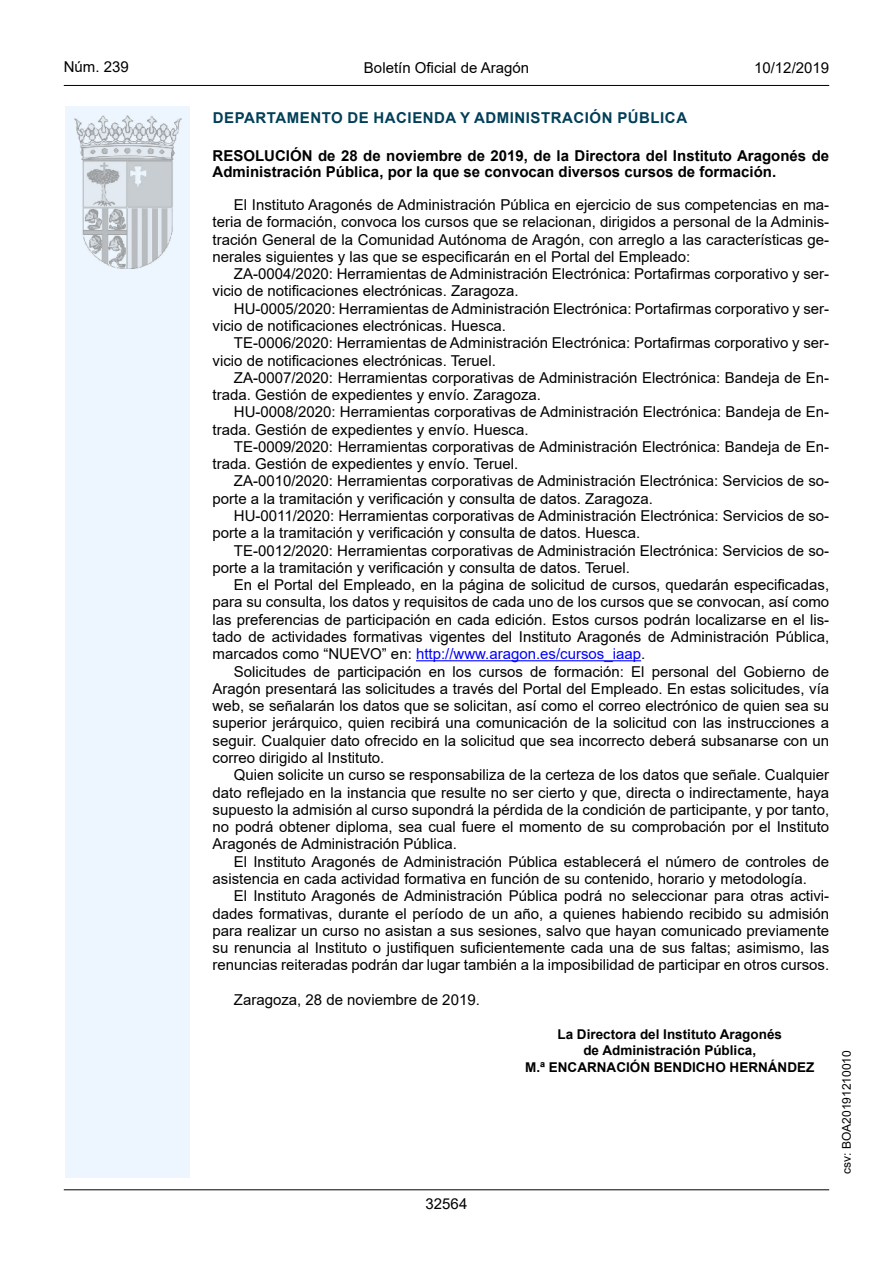
<style>
.page{position:relative;width:893px;height:1263px;background:#fff}
.page>*{position:absolute;margin:0;border:0;box-sizing:border-box;transform-origin:0 0}
.inicio_de_parrafo{font:15px/17.2px "Arial";color:#000}
.Titulo_text{font:700 15px/16.5px "Arial";color:#000}
.emisor_text{font:700 15px "Arial";letter-spacing:.035em;color:#003f58}
.t1{font:15px "Arial MT2";color:#000}
.firma_der{font:700 13.5px "Arial";color:#000}
.t2{font:12px "Arial MT2";color:#000}
.s1{color:#0200fa}
.s2{font-family:"Arial MT2"}
</style>
<div class="page">
<div style="left:65px;top:106px;width:125px;height:1072px;background:#edf6fe"></div>
<img style="left:75px;top:115px;width:106px;height:153px">
<hr style="left:64px;top:85px;width:765px;height:1px;background:#000">
<hr style="left:64px;top:1189px;width:765px;height:1px;background:#000">
<hr style="left:416px;top:660px;width:225px;height:1px;background:#0200fa">
<p class="t1" style="left:64px;top:57px;width:67px">Núm. 239</p>
<p class="inicio_de_parrafo" style="left:364px;top:59px;width:167px">Boletín Oficial de Aragón</p>
<p class="t1" style="left:754px;top:57px;width:77px">10/12/2019</p>
<h5 class="emisor_text" style="left:213px;top:107px;width:476px">DEPARTAMENTO DE HACIENDA Y ADMINISTRACIÓN PÚBLICA</h5>
<p class="Titulo_text" style="left:213px;top:147px;width:618px">RESOLUCIÓN de 28 de noviembre de 2019, de la Directora del Instituto Aragonés de<br>Administración Pública, por la que se convocan diversos cursos de formación.</p>
<p class="inicio_de_parrafo" style="left:213px;top:196px;width:618px;text-align:justify;text-indent:21px">El Instituto Aragonés de Administración Pública en ejercicio de sus competencias en ma&shy;teria de formación, convoca los cursos que se relacionan, dirigidos a personal de la Adminis&shy;tración General de la Comunidad Autónoma de Aragón, con arreglo a las características ge&shy;nerales siguientes y las que se especificarán en el Portal del Empleado:</p>
<p class="inicio_de_parrafo" style="left:213px;top:265px;width:618px;text-indent:21px">ZA-0004/2020: Herramientas de Administración Electrónica: Portafirmas corporativo y ser&shy;vicio de notificaciones electrónicas. Zaragoza.</p>
<p class="inicio_de_parrafo" style="left:213px;top:300px;width:618px;text-indent:21px">HU-0005/2020: Herramientas de Administración Electrónica: Portafirmas corporativo y ser&shy;vicio de notificaciones electrónicas. Huesca.</p>
<p class="inicio_de_parrafo" style="left:213px;top:334px;width:618px;text-indent:21px">TE-0006/2020: Herramientas de Administración Electrónica: Portafirmas corporativo y ser&shy;vicio de notificaciones electrónicas. Teruel.</p>
<p class="inicio_de_parrafo" style="left:213px;top:369px;width:618px;text-indent:21px">ZA-0007/2020: Herramientas corporativas de Administración Electrónica: Bandeja de En&shy;trada. Gestión de expedientes y envío. Zaragoza.</p>
<p class="inicio_de_parrafo" style="left:213px;top:403px;width:618px;text-indent:21px">HU-0008/2020: Herramientas corporativas de Administración Electrónica: Bandeja de En&shy;trada. Gestión de expedientes y envío. Huesca.</p>
<p class="inicio_de_parrafo" style="left:213px;top:438px;width:618px;text-indent:21px">TE-0009/2020: Herramientas corporativas de Administración Electrónica: Bandeja de En&shy;trada. Gestión de expedientes y envío. Teruel.</p>
<p class="inicio_de_parrafo" style="left:213px;top:472px;width:618px;text-indent:21px">ZA-0010/2020: Herramientas corporativas de Administración Electrónica: Servicios de so&shy;porte a la tramitación y verificación y consulta de datos. Zaragoza.</p>
<p class="inicio_de_parrafo" style="left:213px;top:507px;width:618px;text-indent:21px">HU-0011/2020: Herramientas corporativas de Administración Electrónica: Servicios de so&shy;porte a la tramitación y verificación y consulta de datos. Huesca.</p>
<p class="inicio_de_parrafo" style="left:213px;top:542px;width:618px;text-indent:21px">TE-0012/2020: Herramientas corporativas de Administración Electrónica: Servicios de so&shy;porte a la tramitación y verificación y consulta de datos. Teruel.</p>
<p class="inicio_de_parrafo" style="left:213px;top:576px;width:618px;text-align:justify;text-indent:21px">En el Portal del Empleado, en la página de solicitud de cursos, quedarán especificadas, para su consulta, los datos y requisitos de cada uno de los cursos que se convocan, así como las preferencias de participación en cada edición. Estos cursos podrán localizarse en el lis&shy;tado de actividades formativas vigentes del Instituto Aragonés de Administración Pública, marcados como “NUEVO” en: <span class="s1">http://www.aragon.es/cursos_iaap</span><span class="s2">.</span></p>
<p class="inicio_de_parrafo" style="left:213px;top:663px;width:618px;text-align:justify;text-indent:21px">Solicitudes de participación en los cursos de formación: El personal del Gobierno de Aragón presentará las solicitudes a través del Portal del Empleado. En estas solicitudes, vía web, se señalarán los datos que se solicitan, así como el correo electrónico de quien sea su superior jerárquico, quien recibirá una comunicación de la solicitud con las instrucciones a seguir. Cualquier dato ofrecido en la solicitud que sea incorrecto deberá subsanarse con un correo dirigido al Instituto.</p>
<p class="inicio_de_parrafo" style="left:213px;top:766px;width:618px;text-align:justify;text-indent:21px">Quien solicite un curso se responsabiliza de la certeza de los datos que señale. Cualquier dato reflejado en la instancia que resulte no ser cierto y que, directa o indirectamente, haya supuesto la admisión al curso supondrá la pérdida de la condición de participante, y por tanto, no podrá obtener diploma, sea cual fuere el momento de su comprobación por el Instituto Aragonés de Administración Pública.</p>
<p class="inicio_de_parrafo" style="left:213px;top:853px;width:618px;text-indent:21px">El Instituto Aragonés de Administración Pública establecerá el número de controles de asistencia en cada actividad formativa en función de su contenido, horario y metodología.</p>
<p class="inicio_de_parrafo" style="left:213px;top:887px;width:618px;text-align:justify;text-indent:21px">El Instituto Aragonés de Administración Pública podrá no seleccionar para otras activi&shy;dades formativas, durante el período de un año, a quienes habiendo recibido su admisión para realizar un curso no asistan a sus sesiones, salvo que hayan comunicado previamente su renuncia al Instituto o justifiquen suficientemente cada una de sus faltas; asimismo, las renuncias reiteradas podrán dar lugar también a la imposibilidad de participar en otros cursos.</p>
<p class="inicio_de_parrafo" style="left:234px;top:991px;width:247px">Zaragoza, 28 de noviembre de 2019.</p>
<p class="firma_der" style="left:557px;top:1024px;width:226px">La Directora del Instituto Aragonés</p>
<p class="firma_der" style="left:583px;top:1041px;width:174px">de Administración Pública,</p>
<p class="firma_der" style="left:525px;top:1057px;width:291px">M.ª ENCARNACIÓN BENDICHO HERNÁNDEZ</p>
<p class="t1" style="left:426px;top:1193px;width:43px">32564</p>
<p class="t2" style="left:838px;top:1174px;width:125px;rotate:-90deg">csv: BOA20191210010</p>
</div>
